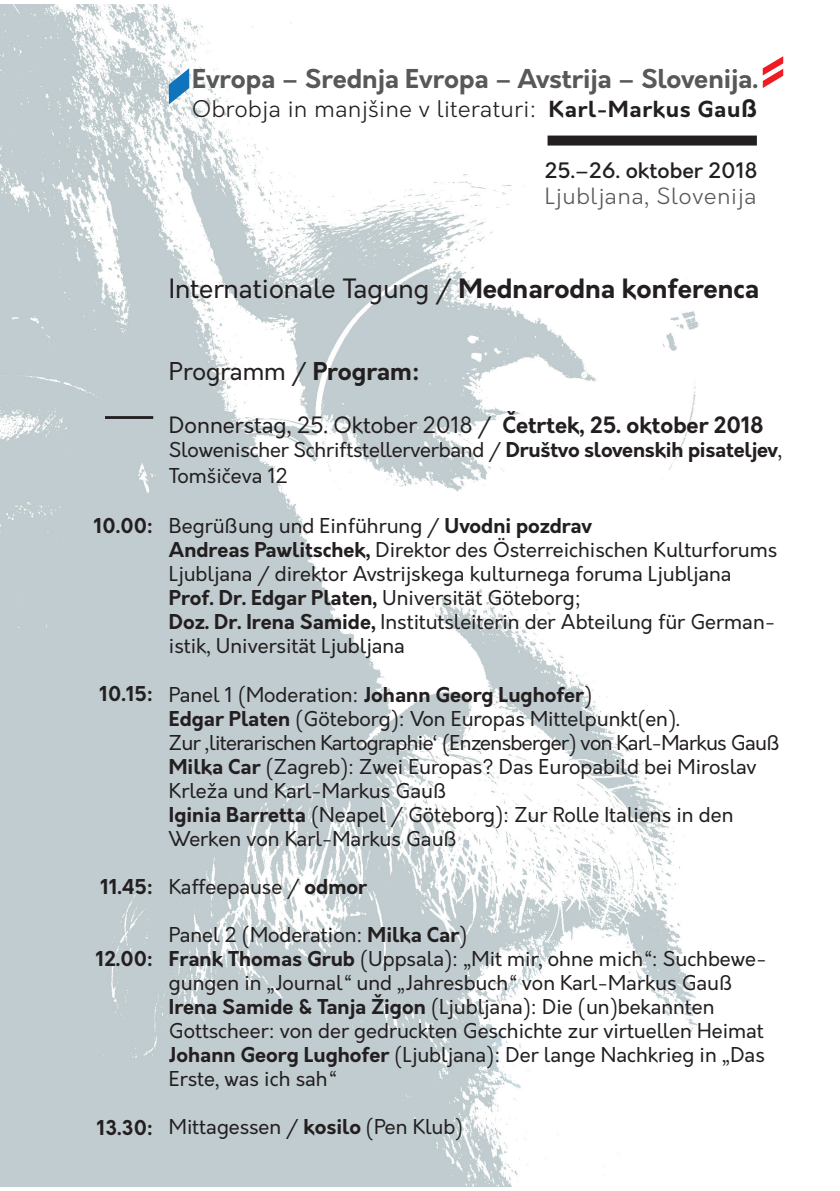
<style>
.page{position:relative;width:840px;height:1191px;background:#fff}
.page>*{position:absolute;margin:0;border:0;box-sizing:border-box;transform-origin:0 0}
.t1{font:26px "Orkney";color:#231f20}
.t2{font:700 25.4px "Orkney";color:#57585a}
.t3{font:24px "Orkney";color:#231f20}
.t4{font:300 22.4px "Orkney";letter-spacing:.025em;color:#231f20}
.t5{font:22px "Orkney";color:#231f20}
.t6{font:300 21.8px "Orkney";letter-spacing:.035em;color:#57585a}
.t7{font:500 20.8px "Orkney";color:#231f20}
.t8{font:20px/24px "Orkney";color:#231f20}
.t9{font:700 20px "Orkney";color:#231f20}
.t10{font:20px "Orkney";letter-spacing:-.03em;color:#231f20}
.s1{font-weight:700;font-size:21.6px}
.s2{font-weight:700;font-size:23.8px}
.s3{font-weight:700}
.s4{font-weight:400}
</style>
<div class="page">
<img style="left:0;top:4px;width:757px;height:1182px">
<div style="left:547px;top:136px;width:209px;height:9px;background:#231f20"></div>
<svg style="left:169px;top:68px;width:20px;height:36px"></svg>
<svg style="left:762px;top:57px;width:20px;height:31px"></svg>
<hr style="left:105px;top:416px;width:48px;height:3px;background:#231f20">
<p class="t2" style="left:192px;top:61px;width:567px">Evropa – Srednja Evropa – Avstrija – Slovenija.</p>
<p class="t4" style="left:192px;top:94px;width:566px">Obrobja in manjšine v literaturi: <span class="s1">K arl-Markus Gau</span><span class="s2">ß</span></p>
<p class="t7" style="left:544px;top:157px;width:214px">25.–26. oktober 2018</p>
<p class="t6" style="left:544px;top:182px;width:213px">Ljubljana, Slovenija</p>
<p class="t1" style="left:169px;top:272px;width:591px">Internationale Tagung / <span class="s3">Mednarodna konferenca</span></p>
<p class="t9" style="left:94px;top:512px;width:61px">10.00:</p>
<p class="t9" style="left:99px;top:680px;width:55px">10.15:</p>
<p class="t9" style="left:100px;top:872px;width:54px">11.45:</p>
<p class="t9" style="left:96px;top:944px;width:59px">12.00:</p>
<p class="t9" style="left:97px;top:1114px;width:58px">13.30:</p>
<p class="t3" style="left:169px;top:355px;width:252px">Programm / <span class="s3">Program:</span></p>
<p class="t5" style="left:169px;top:410px;width:595px">Donnerstag, 25. Oktober 2018 / <span class="s3">Četrtek, 25. oktober 2018</span></p>
<p class="t8" style="left:169px;top:436px;width:614px;line-height:26.4px">Slowenischer Schriftstellerverband / <span class="s3">Društvo slovenskih pisateljev</span>,<br>Tomšičeva 12</p>
<p class="t8" style="left:169px;top:514px;width:609px">Begrüßung und Einführung / <span class="s3">Uvodni pozdrav<br>Andreas Pawlitschek,</span> Direktor des Österreichischen Kulturforums<br>Ljubljana / direktor Avstrijskega kulturnega foruma Ljubljana</p>
<p class="t9" style="left:169px;top:585px;width:413px">Prof. Dr. Edgar Platen, <span class="s4">Universität Göteborg;</span></p>
<p class="t8" style="left:169px;top:610px;width:607px"><span class="s3">Doz. Dr. Irena Samide,</span> Institutsleiterin der Abteilung für German&shy;istik, Universität Ljubljana</p>
<p class="t8" style="left:169px;top:682px;width:424px">Panel 1 (Moderation: <span class="s3">Johann Georg Lughofer</span>)</p>
<p class="t8" style="left:169px;top:706px;width:512px"><span class="s3">Edgar Platen</span> (Göteborg): Von Europas Mittelpunkt(en).</p>
<p class="t10" style="left:169px;top:729px;width:612px">Zur ‚literarischen Kartographie‘ (Enzensberger) von Karl-Markus Gauß</p>
<p class="t8" style="left:169px;top:754px;width:589px"><span class="s3">Milka Car</span> (Zagreb): Zwei Europas? Das Europabild bei Miroslav<br>Krleža und Karl-Markus Gauß</p>
<p class="t8" style="left:169px;top:802px;width:565px"><span class="s3">Iginia Barretta</span> (Neapel / Göteborg): Zur Rolle Italiens in den<br>Werken von Karl-Markus Gauß</p>
<p class="t8" style="left:169px;top:874px;width:199px">Kaffeepause / <span class="s3">odmor</span></p>
<p class="t8" style="left:169px;top:922px;width:300px">Panel 2 (Moderation: <span class="s3">Milka Car</span>)</p>
<p class="t8" style="left:169px;top:946px;width:599px"><span class="s3">Frank Thomas Grub</span> (Uppsala): „Mit mir, ohne mich“: Suchbewe&shy;gungen in „Journal“ und „Jahresbuch“ von Karl-Markus Gauß</p>
<p class="t8" style="left:169px;top:994px;width:596px"><span class="s3">Irena Samide &amp; Tanja Žigon</span> (Ljubljana): Die (un)bekannten<br>Gottscheer: von der gedruckten Geschichte zur virtuellen Heimat</p>
<p class="t8" style="left:169px;top:1042px;width:597px"><span class="s3">Johann Georg Lughofer</span> (Ljubljana): Der lange Nachkrieg in „Das<br>Erste, was ich sah“</p>
<p class="t8" style="left:169px;top:1114px;width:295px">Mittagessen / <span class="s3">kosilo</span> (Pen Klub)</p>
</div>
